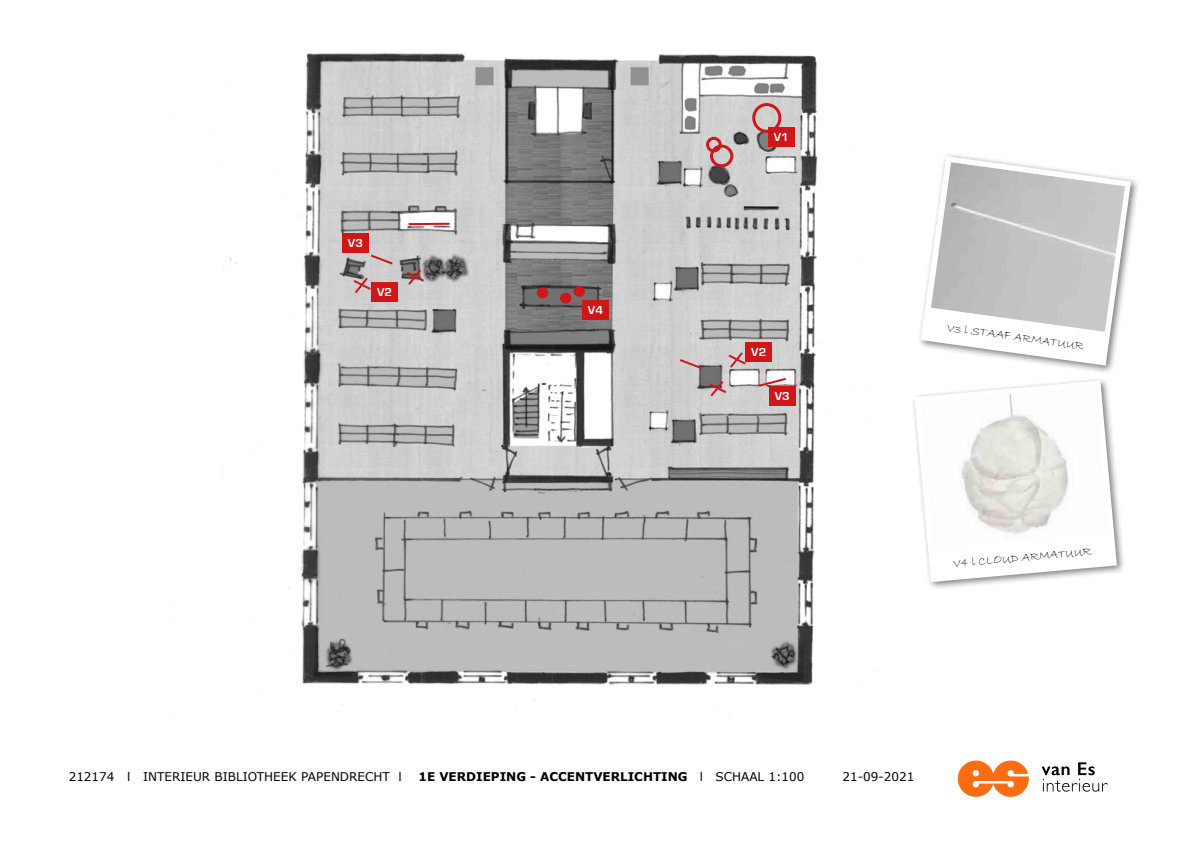
<style>
.page{position:relative;width:1191px;height:842px;background:#fff}
.page>*{position:absolute;margin:0;border:0;box-sizing:border-box;transform-origin:0 0}
.t1{font:12.2px "Bradley Hand ITC";color:#000}
.t2{font:12px "Verdana";color:#000}
.t3{font:700 12px "Verdana";color:#000}
.t4{font:700 12px "Eurostile";color:#fff}
.s1{font-weight:400}
</style>
<div class="page">
<div style="left:916px;top:153px;width:223px;height:221px;background:#000;opacity:.5"></div>
<svg style="left:920px;top:156px;width:211px;height:210px"></svg>
<img style="left:931px;top:162px;width:194px;height:170px">
<div style="left:910px;top:377px;width:216px;height:214px;background:#000;opacity:.5"></div>
<svg style="left:914px;top:380px;width:202px;height:202px"></svg>
<img style="left:920px;top:386px;width:188px;height:162px">
<svg style="left:1041px;top:762px;width:66px;height:30px"></svg>
<svg style="left:957px;top:760px;width:71px;height:37px"></svg>
<img style="left:171px;top:53px;width:703px;height:660px">
<div style="left:710px;top:145px;width:23px;height:22px;border:3px solid #cd1719;border-radius:50%"></div>
<div style="left:706px;top:137px;width:15px;height:15px;border:3px solid #cd1719;border-radius:50%"></div>
<div style="left:752px;top:103px;width:29px;height:30px;border:3px solid #cd1719;border-radius:50%"></div>
<div style="left:768px;top:127px;width:26px;height:19px;background:#cd1719"></div>
<div style="left:582px;top:300px;width:26px;height:20px;background:#cd1719"></div>
<div style="left:561px;top:294px;width:9px;height:8px;background:#cd1719;border-radius:50%"></div>
<div style="left:560px;top:293px;width:11px;height:11px;border:3px solid #cd1719;border-radius:50%"></div>
<div style="left:538px;top:289px;width:8px;height:8px;background:#cd1719;border-radius:50%"></div>
<div style="left:537px;top:287px;width:11px;height:11px;border:3px solid #cd1719;border-radius:50%"></div>
<div style="left:575px;top:288px;width:8px;height:7px;background:#cd1719;border-radius:50%"></div>
<div style="left:573px;top:286px;width:12px;height:11px;border:3px solid #cd1719;border-radius:50%"></div>
<svg style="left:351px;top:275px;width:22px;height:20px"></svg>
<svg style="left:405px;top:267px;width:21px;height:20px"></svg>
<svg style="left:726px;top:350px;width:22px;height:20px"></svg>
<svg style="left:707px;top:379px;width:21px;height:20px"></svg>
<svg style="left:368px;top:253px;width:27px;height:13px"></svg>
<svg style="left:677px;top:357px;width:27px;height:14px"></svg>
<svg style="left:756px;top:376px;width:32px;height:12px"></svg>
<svg style="left:406px;top:222px;width:45px;height:4px"></svg>
<div style="left:371px;top:283px;width:27px;height:19px;background:#cd1719"></div>
<div style="left:745px;top:343px;width:27px;height:19px;background:#cd1719"></div>
<div style="left:342px;top:233px;width:26px;height:20px;background:#cd1719"></div>
<div style="left:769px;top:387px;width:26px;height:19px;background:#cd1719"></div>
<p class="t4" style="left:348px;top:237px;width:16px">V3</p>
<p class="t4" style="left:377px;top:286px;width:16px">V2</p>
<p class="t4" style="left:588px;top:304px;width:16px">V4</p>
<p class="t4" style="left:774px;top:130px;width:16px">V1</p>
<p class="t4" style="left:751px;top:346px;width:16px">V2</p>
<p class="t4" style="left:775px;top:390px;width:16px">V3</p>
<p class="t1" style="left:948px;top:319px;width:140px;rotate:8deg">V3 l STAAF ARMATUUR</p>
<p class="t1" style="left:952px;top:556px;width:140px;rotate:-5deg">V4 l CLOUD ARMATUUR</p>
<p class="t2" style="left:69px;top:769px;width:334px">212174 l INTERIEUR BIBLIOTHEEK PAPENDRECHT l</p>
<p class="t3" style="left:418px;top:768px;width:387px">1E VERDIEPING - ACCENTVERLICHTING <span class="s1">l SCHAAL 1:100</span></p>
<p class="t2" style="left:842px;top:769px;width:73px">21-09-2021</p>
</div>
